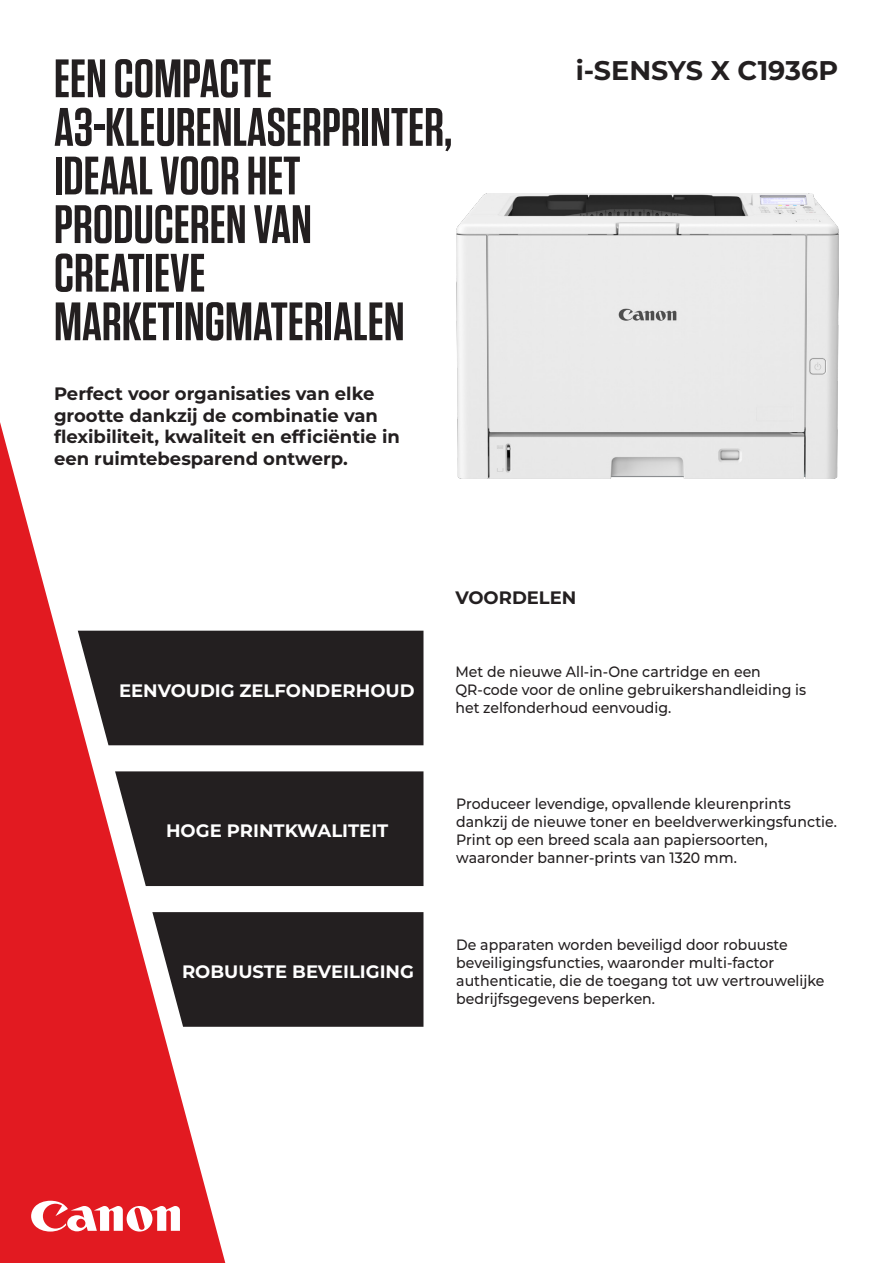
<style>
.page{position:relative;width:893px;height:1263px;background:#fff}
.page>*{position:absolute;margin:0;border:0;box-sizing:border-box;transform-origin:0 0}
.t1{font:600 54px/48.6px "Tungsten";color:#231f20}
.t2{font:700 27px "Montserrat";color:#231f20}
.t3{font:700 18px/21.6px "Montserrat";color:#231f20}
.t4{font:700 18px "Montserrat";color:#fff}
.t5{font:500 15px/18px "Montserrat";color:#231f20;scale:.94 1}
</style>
<div class="page">
<svg style="left:0;top:422px;width:225px;height:841px;fill:#e21a21"></svg>
<svg style="left:31px;top:1201px;width:149px;height:30px"></svg>
<svg style="left:152px;top:912px;width:272px;height:115px;background:#302b2c"></svg>
<div style="left:115px;top:771px;width:309px;height:115px;background:#231f20"></div>
<div style="left:78px;top:631px;width:346px;height:114px;background:#231f20"></div>
<img style="left:456px;top:194px;width:382px;height:285px">
<p class="t1" style="left:54px;top:55px;width:400px">EEN COMPACTE<br>A3-KLEURENLASERPRINTER,<br>IDEAAL VOOR HET<br>PRODUCEREN VAN<br>CREATIEVE<br>MARKETINGMATERIALEN</p>
<p class="t3" style="left:54px;top:382px;width:347px">Perfect voor organisaties van elke grootte dankzij de combinatie van flexibiliteit, kwaliteit en efficiëntie in een ruimtebesparend ontwerp.</p>
<p class="t2" style="left:576px;top:51px;width:264px">i-SENSYS X C1936P</p>
<p class="t4" style="left:119px;top:677px;width:297px">EENVOUDIG ZELFONDERHOUD</p>
<p class="t4" style="left:166px;top:818px;width:224px">HOGE PRINTKWALITEIT</p>
<p class="t4" style="left:182px;top:959px;width:233px">ROBUUSTE BEVEILIGING</p>
<p class="t3" style="left:455px;top:586px;width:123px">VOORDELEN</p>
<p class="t5" style="left:455px;top:662px;width:375px">Met de nieuwe All-in-One cartridge en een<br>QR-code voor de online gebruikershandleiding is het zelfonderhoud eenvoudig.</p>
<p class="t5" style="left:456px;top:794px;width:406px">Produceer levendige, opvallende kleurenprints dankzij de nieuwe toner en beeldverwerkingsfunctie.<br>Print op een breed scala aan papiersoorten, waaronder banner-prints van 1320 mm.</p>
<p class="t5" style="left:456px;top:935px;width:393px">De apparaten worden beveiligd door robuuste beveiligingsfuncties, waaronder multi-factor authenticatie, die de toegang tot uw vertrouwelijke bedrijfsgegevens beperken.</p>
</div>
